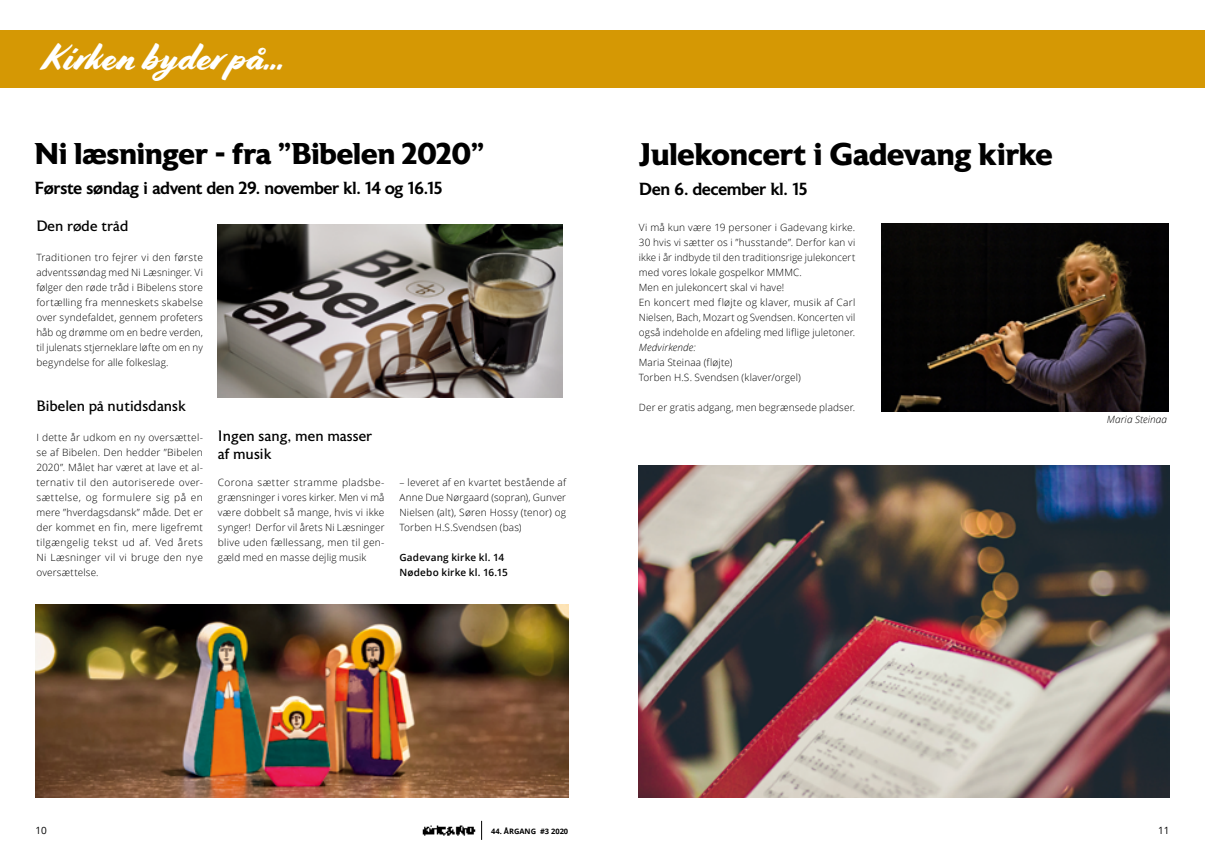
<style>
.page{position:relative;width:1205px;height:851px;background:#fff}
.page>*{position:absolute;margin:0;border:0;box-sizing:border-box;transform-origin:0 0}
.Manchet{font:37.5px "Cortado";letter-spacing:.02em;color:#fff}
.Overskrift{font:700 31.25px "Astoria";letter-spacing:-.01em;color:#000}
.Overskrift-2{font:700 30px "Astoria";letter-spacing:-.01em;color:#000}
.Underoverskrift{font:500 17.5px "Astoria";letter-spacing:-.015em;color:#000}
.Rubrikoverskrifter{font:15px/18px "Astoria";color:#000}
.Brødtekst{font:300 10px/15px "Open Sans";letter-spacing:.015em;color:#000;text-align:justify}
.Brødtekst-2{font:600 10px "Open Sans";letter-spacing:.015em;color:#000}
.Brødtekst-3{font:italic 300 10px "Open Sans";letter-spacing:.01em;color:#000}
.Billedetekst{font:italic 300 10px "Open Sans";letter-spacing:.01em;color:#000}
.t1{font:10px "Open Sans";color:#000}
.t2{font:700 7.5px "Open Sans";color:#000}
</style>
<div class="page">
<img style="left:218px;top:225px;width:344px;height:172px">
<img style="left:35px;top:604px;width:533px;height:193px">
<div style="left:0;top:31px;width:1205px;height:57px;background:#d59804"></div>
<img style="left:881px;top:223px;width:287px;height:189px">
<img style="left:639px;top:465px;width:530px;height:332px">
<svg style="left:481px;top:820px;width:1px;height:19px"></svg>
<img style="left:422px;top:825px;width:54px;height:11px">
<p class="Manchet" style="left:43px;top:35px;width:245px">Kirken byder på...</p>
<p class="Overskrift-2" style="left:35px;top:136px;width:451px">Ni læsninger - fra ”Bibelen 2020”</p>
<p class="Underoverskrift" style="left:35px;top:178px;width:410px">Første søndag i advent den 29. november kl. 14 og 16.15</p>
<p class="Rubrikoverskrifter" style="left:36px;top:217px;width:94px">Den røde tråd</p>
<p class="Brødtekst" style="left:36px;top:249px;width:168px">Traditionen tro fejrer vi den første adventssøndag med Ni Læsninger. Vi følger den røde tråd i Bibelens store fortælling fra menneskets skabelse over syndefaldet, gennem profeters håb og drømme om en bedre verden, til julenats stjerneklare løfte om en ny begyndelse for alle folkeslag.</p>
<p class="Rubrikoverskrifter" style="left:36px;top:397px;width:151px">Bibelen på nutidsdansk</p>
<p class="Brødtekst" style="left:36px;top:429px;width:168px">I dette år udkom en ny oversættel&shy;se af Bibelen. Den hedder ”Bibelen 2020”. Målet har været at lave et al&shy;ternativ til den autoriserede over&shy;sættelse, og formulere sig på en mere ”hverdagsdansk” måde. Det er der kommet en fin, mere ligefremt tilgængelig tekst ud af. Ved årets Ni Læsninger vil vi bruge den nye oversættelse.</p>
<p class="Rubrikoverskrifter" style="left:218px;top:427px;width:156px">Ingen sang, men masser af musik</p>
<p class="Brødtekst" style="left:218px;top:474px;width:168px">Corona sætter stramme pladsbe&shy;grænsninger i vores kirker. Men vi må være dobbelt så mange, hvis vi ikke synger! Derfor vil årets Ni Læsninger blive uden fællessang, men til gen&shy;gæld med en masse dejlig musik</p>
<p class="Brødtekst" style="left:399px;top:474px;width:168px">– leveret af en kvartet bestående af Anne Due Nørgaard (sopran), Gunver Nielsen (alt), Søren Hossy (tenor) og Torben H.S.Svendsen (bas)</p>
<p class="Brødtekst-2" style="left:399px;top:550px;width:106px">Gadevang kirke kl. 14</p>
<p class="Brødtekst-2" style="left:399px;top:565px;width:110px">Nødebo kirke kl. 16.15</p>
<p class="Overskrift" style="left:639px;top:136px;width:416px">Julekoncert i Gadevang kirke</p>
<p class="Underoverskrift" style="left:639px;top:179px;width:170px">Den 6. december kl. 15</p>
<p class="Brødtekst" style="left:639px;top:219px;width:218px">Vi må kun være 19 personer i Gadevang kirke.<br>30 hvis vi sætter os i ”husstande”. Derfor kan vi ikke i år indbyde til den traditionsrige julekoncert med vores lokale gospelkor MMMC.</p>
<p class="Brødtekst" style="left:639px;top:279px;width:147px">Men en julekoncert skal vi have!</p>
<p class="Brødtekst" style="left:639px;top:294px;width:218px">En koncert med fløjte og klaver, musik af Carl Nielsen, Bach, Mozart og Svendsen. Koncerten vil også indeholde en afdeling med liflige juletoner.</p>
<p class="Brødtekst-3" style="left:639px;top:340px;width:59px">Medvirkende:</p>
<p class="Brødtekst" style="left:639px;top:354px;width:95px">Maria Steinaa (fløjte)</p>
<p class="Brødtekst" style="left:639px;top:369px;width:164px">Torben H.S. Svendsen (klaver/orgel)</p>
<p class="Brødtekst" style="left:639px;top:399px;width:218px">Der er gratis adgang, men begrænsede pladser.</p>
<p class="Billedetekst" style="left:1107px;top:413px;width:62px">Maria Steinaa</p>
<p class="t1" style="left:35px;top:823px;width:13px">10</p>
<p class="t2" style="left:491px;top:825px;width:79px">44. ÅRGANG #3 2020</p>
<p class="t1" style="left:1158px;top:823px;width:13px">11</p>
</div>
